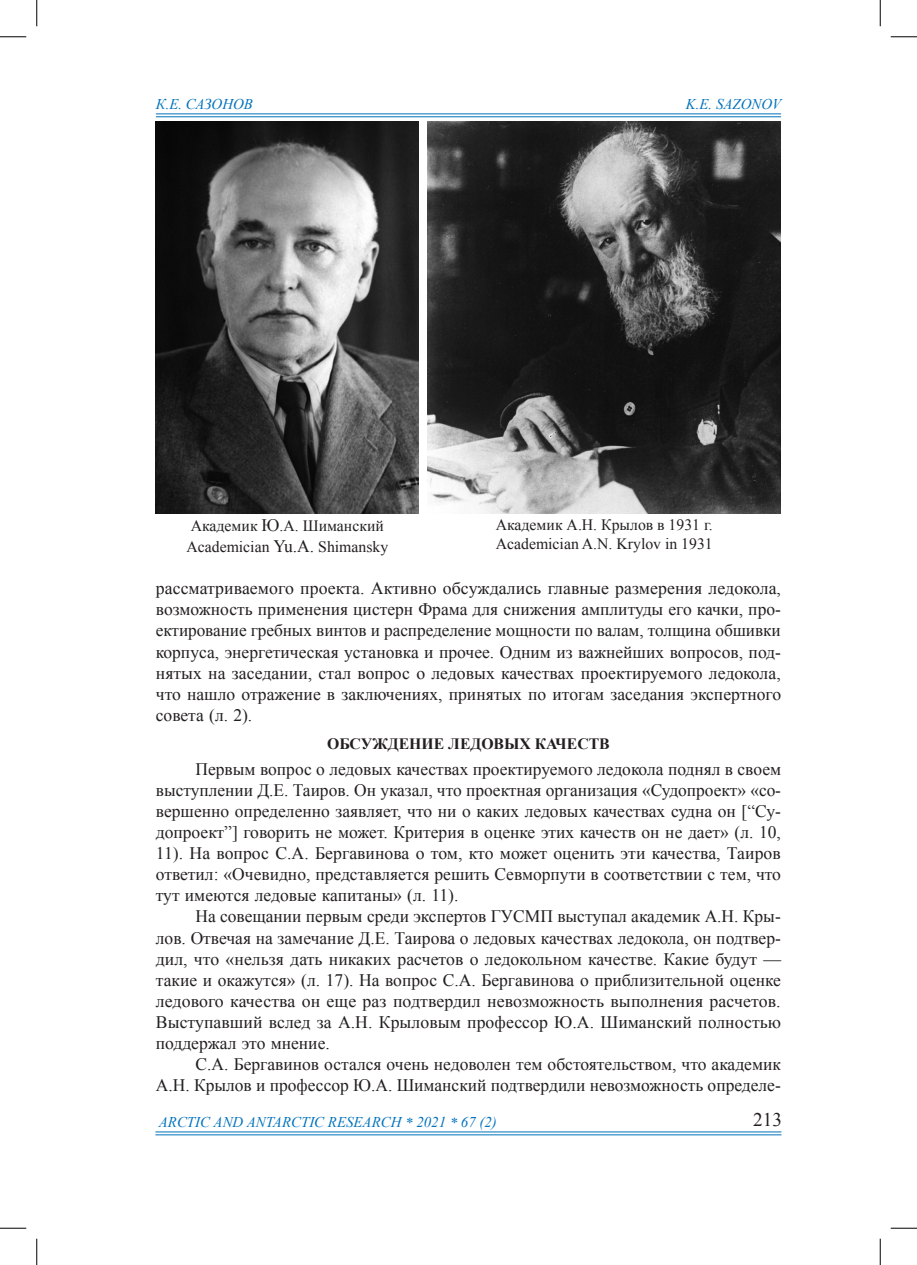
<style>
.page{position:relative;width:917px;height:1265px;background:#fff}
.page>*{position:absolute;margin:0;border:0;box-sizing:border-box;transform-origin:0 0}
.t1{font:19.25px "Times New Roman";color:#231f20}
.t2{font:17.5px/21px "Times New Roman";color:#231f20;text-align:justify}
.t3{font:15.75px/18.9px "Times New Roman";color:#231f20}
.t4{font:700 15.75px "Times New Roman";color:#231f20}
.t5{font:italic 14.88px "Times New Roman";color:#0072bc}
.s1{font-size:17.5px}
</style>
<div class="page">
<hr style="left:155px;top:1131px;width:626px;height:1px;background:#0072bc">
<hr style="left:155px;top:1134px;width:626px;height:1px;background:#0072bc">
<img style="left:156px;top:122px;width:263px;height:392px">
<img style="left:427px;top:121px;width:353px;height:392px">
<hr style="left:156px;top:113px;width:625px;height:1px;background:#0072bc">
<hr style="left:156px;top:116px;width:625px;height:1px;background:#0072bc">
<svg style="left:0;top:36px;width:26px;height:1px"></svg>
<svg style="left:891px;top:36px;width:26px;height:1px"></svg>
<svg style="left:0;top:1227px;width:26px;height:1px"></svg>
<svg style="left:891px;top:1227px;width:26px;height:1px"></svg>
<svg style="left:36px;top:0;width:1px;height:26px"></svg>
<svg style="left:36px;top:1238px;width:1px;height:26px"></svg>
<svg style="left:880px;top:0;width:1px;height:26px"></svg>
<svg style="left:880px;top:1238px;width:1px;height:26px"></svg>
<p class="t5" style="left:156px;top:93px;width:99px">К.Е. САЗОНОВ</p>
<p class="t5" style="left:686px;top:93px;width:97px">K.E. SAZONOV</p>
<p class="t3" style="left:186px;top:515px;width:203px;line-height:21px">Академик <span class="s1">Ю</span>.A. Шиманский<br>Academician <span class="s1">Yu.A.</span> Shimansky</p>
<p class="t3" style="left:496px;top:515px;width:218px">Академик А.Н. Крылов в 1931 г.<br>Academician A.N. Krylov in 1931</p>
<p class="t2" style="left:156px;top:577px;width:627px">рассматриваемого проекта. Активно обсуждались главные размерения ледокола, возможность применения цистерн Фрама для снижения амплитуды его качки, про&shy;ектирование гребных винтов и распределение мощности по валам, толщина обшивки корпуса, энергетическая установка и прочее. Одним из важнейших вопросов, под&shy;нятых на заседании, стал вопрос о ледовых качествах проектируемого ледокола, что нашло отражение в заключениях, принятых по итогам заседания экспертного совета (л. 2).</p>
<p class="t4" style="left:327px;top:733px;width:284px">ОБСУЖДЕНИЕ ЛЕДОВЫХ КАЧЕСТВ</p>
<p class="t2" style="left:156px;top:758px;width:627px;text-indent:40px">Первым вопрос о ледовых качествах проектируемого ледокола поднял в своем выступлении Д.Е. Таиров. Он указал, что проектная организация «Судопроект» «со&shy;вершенно определенно заявляет, что ни о каких ледовых качествах судна он [“Су&shy;допроект”] говорить не может. Критерия в оценке этих качеств он не дает» (л. 10, 11). На вопрос С.А. Бергавинова о том, кто может оценить эти качества, Таиров ответил: «Очевидно, представляется решить Севморпути в соответствии с тем, что тут имеются ледовые капитаны» (л. 11).</p>
<p class="t2" style="left:156px;top:905px;width:627px;text-indent:40px">На совещании первым среди экспертов ГУСМП выступал академик А.Н. Кры&shy;лов. Отвечая на замечание Д.Е. Таирова о ледовых качествах ледокола, он подтвер&shy;дил, что «нельзя дать никаких расчетов о ледокольном качестве. Какие будут — такие и окажутся» (л. 17). На вопрос С.А. Бергавинова о приблизительной оценке ледового качества он еще раз подтвердил невозможность выполнения расчетов.<br>Выступавший вслед за А.Н. Крыловым профессор Ю.А. Шиманский полностью поддержал это мнение.</p>
<p class="t2" style="left:156px;top:1052px;width:627px;text-align:right">С.А. Бергавинов остался очень недоволен тем обстоятельством, что академик<br>А.Н. Крылов и профессор Ю.А. Шиманский подтвердили невозможность определе-</p>
<p class="t5" style="left:159px;top:1111px;width:340px">ARCTIC AND ANTARCTIC RESEARCH * 2021 * 67 (2)</p>
<p class="t1" style="left:753px;top:1106px;width:30px">213</p>
</div>
